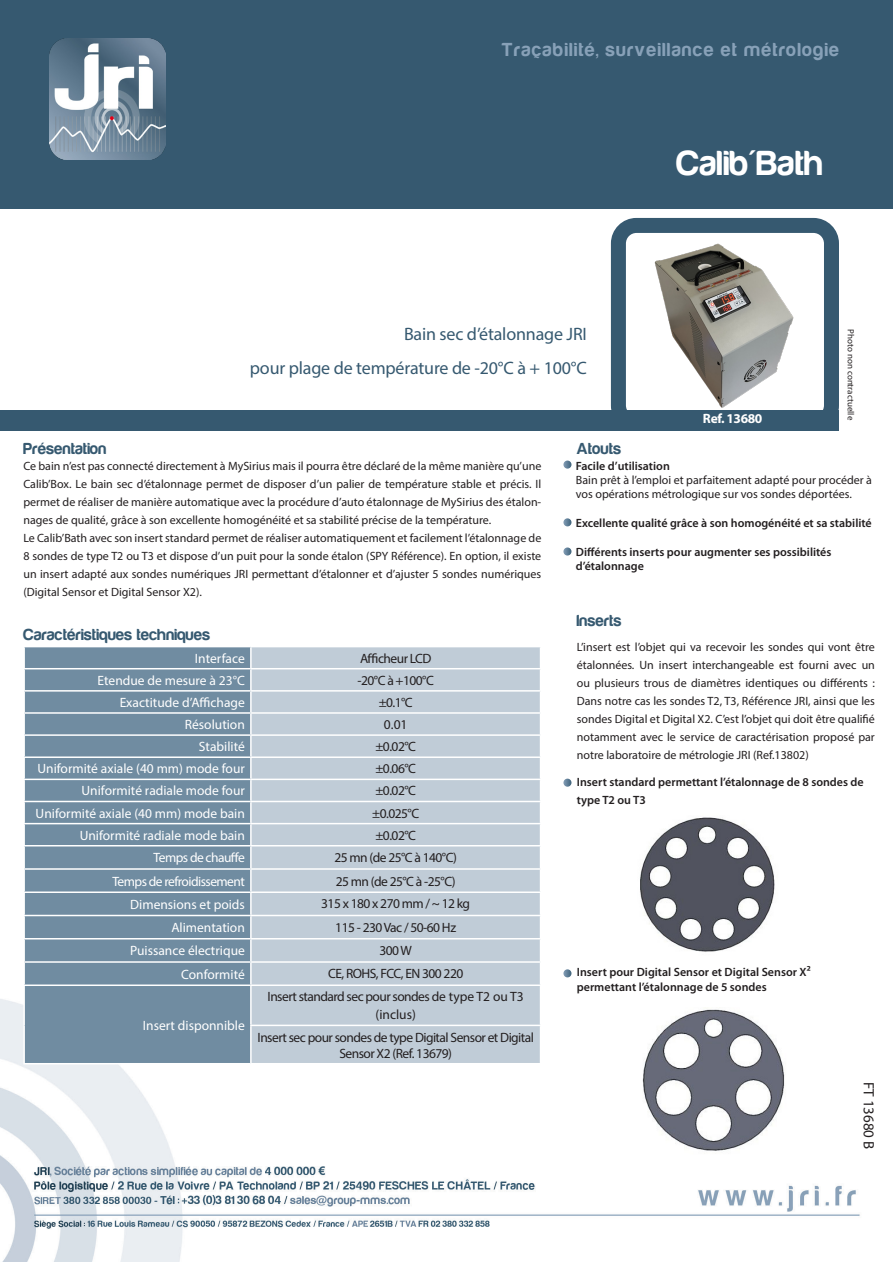
<style>
.page{position:relative;width:893px;height:1263px;background:#fff}
.page>*{position:absolute;margin:0;border:0;box-sizing:border-box;transform-origin:0 0}
.t1{font:36px "Harabara";letter-spacing:.02em;color:#fff}
.t2{font:19.5px "Harabara";letter-spacing:.08em;color:#88a1b8}
.t3{font:18px "Myriad Pro";letter-spacing:-.01em;color:#365970}
.t4{font:16.5px "Harabara";letter-spacing:.02em;color:#365970}
.t5{font:15px "Myriad Pro";color:#231f20}
.t6{font:13.5px/18px "Myriad Pro";letter-spacing:-.04em;color:#231f20;text-align:center}
.t7{font:13.5px "Myriad Pro";color:#fff}
.t8{font:13.5px "Myriad Pro";letter-spacing:-.04em;color:#fff}
.t9{font:700 13.5px "Myriad Pro";letter-spacing:-.03em;color:#fff}
.t10{font:12px/18px "Myriad Pro";color:#231f20;text-align:justify}
.t11{font:600 12px/18px "Myriad Pro";color:#231f20}
.t12{font:9px "Myriad Pro";color:#231f20}
</style>
<div class="page">
<div style="left:0;top:0;width:893px;height:208px;background:#365970"></div>
<img style="left:49px;top:38px;width:117px;height:121px">
<img style="left:0;top:972px;width:860px;height:290px">
<img style="left:651px;top:243px;width:147px;height:168px">
<div style="left:611px;top:218px;width:228px;height:213px;border:15px solid #365970;border-radius:18px"></div>
<div style="left:25px;top:647px;width:225px;height:416px;background:#708ca1"></div>
<div style="left:252px;top:647px;width:288px;height:416px;background:#c0ccd7"></div>
<hr style="left:251px;top:690px;width:290px;height:2px;background:#fff">
<hr style="left:251px;top:712px;width:290px;height:2px;background:#fff">
<hr style="left:251px;top:734px;width:290px;height:2px;background:#fff">
<hr style="left:251px;top:756px;width:290px;height:2px;background:#fff">
<hr style="left:251px;top:779px;width:290px;height:1px;background:#fff">
<hr style="left:251px;top:801px;width:290px;height:1px;background:#fff">
<hr style="left:251px;top:823px;width:290px;height:1px;background:#fff">
<hr style="left:251px;top:845px;width:290px;height:1px;background:#fff">
<hr style="left:251px;top:868px;width:290px;height:2px;background:#fff">
<hr style="left:251px;top:891px;width:290px;height:2px;background:#fff">
<hr style="left:251px;top:915px;width:290px;height:1px;background:#fff">
<hr style="left:251px;top:938px;width:290px;height:1px;background:#fff">
<hr style="left:251px;top:961px;width:290px;height:2px;background:#fff">
<hr style="left:251px;top:984px;width:290px;height:2px;background:#fff">
<hr style="left:250px;top:1025px;width:291px;height:1px;background:#fff">
<hr style="left:251px;top:1063px;width:290px;height:1px;background:#fff">
<hr style="left:23px;top:668px;width:228px;height:1px;background:#fff">
<hr style="left:23px;top:690px;width:228px;height:2px;background:#fff">
<hr style="left:23px;top:712px;width:228px;height:2px;background:#fff">
<hr style="left:23px;top:734px;width:228px;height:2px;background:#fff">
<hr style="left:23px;top:756px;width:228px;height:2px;background:#fff">
<hr style="left:23px;top:779px;width:228px;height:1px;background:#fff">
<hr style="left:23px;top:801px;width:228px;height:1px;background:#fff">
<hr style="left:23px;top:823px;width:228px;height:1px;background:#fff">
<hr style="left:23px;top:845px;width:228px;height:1px;background:#fff">
<hr style="left:23px;top:868px;width:228px;height:2px;background:#fff">
<hr style="left:23px;top:891px;width:228px;height:2px;background:#fff">
<hr style="left:23px;top:915px;width:228px;height:1px;background:#fff">
<hr style="left:23px;top:938px;width:228px;height:1px;background:#fff">
<hr style="left:23px;top:961px;width:228px;height:2px;background:#fff">
<hr style="left:23px;top:963px;width:2px;height:21px;background:#fff">
<hr style="left:23px;top:984px;width:228px;height:2px;background:#fff">
<hr style="left:23px;top:986px;width:2px;height:39px;background:#fff">
<hr style="left:23px;top:1025px;width:2px;height:38px;background:#fff">
<hr style="left:23px;top:1063px;width:228px;height:1px;background:#fff">
<hr style="left:251px;top:668px;width:290px;height:1px;background:#fff">
<hr style="left:250px;top:963px;width:2px;height:21px;background:#fff">
<svg style="left:540px;top:972px;width:1px;height:12px"></svg>
<hr style="left:250px;top:986px;width:2px;height:39px;background:#fff">
<hr style="left:540px;top:986px;width:1px;height:39px;background:#fff">
<hr style="left:250px;top:1026px;width:2px;height:37px;background:#fff">
<hr style="left:540px;top:1026px;width:1px;height:37px;background:#fff">
<div style="left:0;top:411px;width:839px;height:20px;background:#365970"></div>
<svg style="left:563px;top:461px;width:8px;height:8px"></svg>
<svg style="left:563px;top:518px;width:8px;height:8px"></svg>
<svg style="left:563px;top:547px;width:8px;height:8px"></svg>
<svg style="left:563px;top:779px;width:8px;height:8px"></svg>
<svg style="left:563px;top:969px;width:8px;height:8px"></svg>
<img style="left:640px;top:817px;width:135px;height:135px">
<img style="left:639px;top:1007px;width:150px;height:149px">
<p class="t2" style="left:502px;top:39px;width:339px">Traçabilité, surveillance et métrologie</p>
<p class="t3" style="left:404px;top:323px;width:184px">Bain sec d’étalonnage JRI</p>
<p class="t3" style="left:250px;top:357px;width:338px">pour plage de température de -20°C à + 100°C</p>
<p class="t1" style="left:677px;top:145px;width:148px">Calib'Bath</p>
<p class="t9" style="left:703px;top:410px;width:61px">Ref. 13680</p>
<p class="t12" style="left:856px;top:329px;width:92px;rotate:90deg">Photo non contractuelle</p>
<p class="t4" style="left:23px;top:440px;width:85px">Présentation</p>
<p class="t10" style="left:23px;top:456px;width:519px">Ce bain n’est pas connecté directement à MySirius mais il pourra être déclaré de la même manière qu’une Calib’Box. Le bain sec d’étalonnage permet de disposer d’un palier de température stable et précis. Il permet de réaliser de manière automatique avec la procédure d’auto étalonnage de MySirius des étalon&shy;nages de qualité, grâce à son excellente homogénéité et sa stabilité précise de la température.</p>
<p class="t10" style="left:23px;top:528px;width:519px">Le Calib’Bath avec son insert standard permet de réaliser automatiquement et facilement l’étalonnage de 8 sondes de type T2 ou T3 et dispose d’un puit pour la sonde étalon (SPY Référence). En option, il existe un insert adapté aux sondes numériques JRI permettant d’étalonner et d’ajuster 5 sondes numériques (Digital Sensor et Digital Sensor X2).</p>
<p class="t4" style="left:23px;top:626px;width:188px">Caractéristiques techniques</p>
<p class="t7" style="left:195px;top:650px;width:51px">Interface</p>
<p class="t6" style="left:360px;top:649px;width:73px">Afficheur LCD</p>
<p class="t7" style="left:98px;top:672px;width:149px">Etendue de mesure à 23°C</p>
<p class="t6" style="left:358px;top:671px;width:78px">-20°C à +100°C</p>
<p class="t7" style="left:120px;top:694px;width:127px">Exactitude d’Affichage</p>
<p class="t6" style="left:379px;top:693px;width:36px">±0.1°C</p>
<p class="t7" style="left:185px;top:716px;width:61px">Résolution</p>
<p class="t6" style="left:384px;top:715px;width:25px">0.01</p>
<p class="t7" style="left:199px;top:738px;width:47px">Stabilité</p>
<p class="t6" style="left:375px;top:737px;width:42px">±0.02°C</p>
<p class="t7" style="left:37px;top:760px;width:209px">Uniformité axiale (40 mm) mode four</p>
<p class="t6" style="left:375px;top:760px;width:42px">±0.06°C</p>
<p class="t7" style="left:82px;top:783px;width:165px">Uniformité radiale mode four</p>
<p class="t6" style="left:375px;top:782px;width:42px">±0.02°C</p>
<p class="t7" style="left:36px;top:805px;width:211px">Uniformité axiale (40 mm) mode bain</p>
<p class="t6" style="left:372px;top:804px;width:48px">±0.025°C</p>
<p class="t7" style="left:80px;top:827px;width:167px">Uniformité radiale mode bain</p>
<p class="t6" style="left:375px;top:826px;width:42px">±0.02°C</p>
<p class="t8" style="left:154px;top:849px;width:93px">Temps de chauffe</p>
<p class="t6" style="left:334px;top:849px;width:124px">25 mn (de 25°C à 140°C)</p>
<p class="t8" style="left:112px;top:873px;width:134px">Temps de refroidissement</p>
<p class="t6" style="left:336px;top:872px;width:121px">25 mn (de 25°C à -25°C)</p>
<p class="t7" style="left:130px;top:896px;width:116px">Dimensions et poids</p>
<p class="t6" style="left:321px;top:895px;width:150px">315 x 180 x 270 mm / ~ 12 kg</p>
<p class="t7" style="left:171px;top:919px;width:75px">Alimentation</p>
<p class="t6" style="left:335px;top:918px;width:122px">115 - 230 Vac / 50-60 Hz</p>
<p class="t7" style="left:130px;top:942px;width:116px">Puissance électrique</p>
<p class="t6" style="left:379px;top:942px;width:34px">300 W</p>
<p class="t7" style="left:181px;top:966px;width:65px">Conformité</p>
<p class="t6" style="left:328px;top:964px;width:137px">CE, ROHS, FCC, EN 300 220</p>
<p class="t7" style="left:143px;top:1017px;width:104px">Insert disponnible</p>
<p class="t6" style="left:268px;top:988px;width:258px">Insert standard sec pour sondes de type T2 ou T3 (inclus)</p>
<p class="t6" style="left:258px;top:1029px;width:278px;line-height:16.2px">Insert sec pour sondes de type Digital Sensor et Digital<br>Sensor X2 (Ref. 13679)</p>
<p class="t4" style="left:577px;top:440px;width:46px">Atouts</p>
<p class="t11" style="left:576px;top:456px;width:95px">Facile d’utilisation</p>
<p class="t10" style="left:576px;top:473px;width:298px;line-height:14.4px">Bain prêt à l’emploi et parfaitement adapté pour procéder à vos opérations métrologique sur vos sondes déportées.</p>
<p class="t11" style="left:576px;top:514px;width:297px">Excellente qualité grâce à son homogénéité et sa stabilité</p>
<p class="t11" style="left:576px;top:543px;width:257px">Différents inserts pour augmenter ses possibilités</p>
<p class="t11" style="left:576px;top:557px;width:70px">d’étalonnage</p>
<p class="t4" style="left:577px;top:612px;width:46px">Inserts</p>
<p class="t10" style="left:577px;top:638px;width:300px">L’insert est l’objet qui va recevoir les sondes qui vont être étalonnées. Un insert interchangeable est fourni avec un ou plusieurs trous de diamètres identiques ou différents :<br>Dans notre cas les sondes T2, T3, Référence JRI, ainsi que les sondes Digital et Digital X2. C’est l’objet qui doit être qualifié notamment avec le service de caractérisation proposé par notre laboratoire de métrologie JRI (Ref.13802)</p>
<p class="t11" style="left:577px;top:772px;width:288px">Insert standard permettant l’étalonnage de 8 sondes de type T2 ou T3</p>
<p class="t11" style="left:577px;top:963px;width:235px">Insert pour Digital Sensor et Digital Sensor X²</p>
<p class="t11" style="left:577px;top:977px;width:191px">permettant l’étalonnage de 5 sondes</p>
<p class="t5" style="left:878px;top:1081px;width:69px;rotate:90deg">FT 13680 B</p>
</div>
